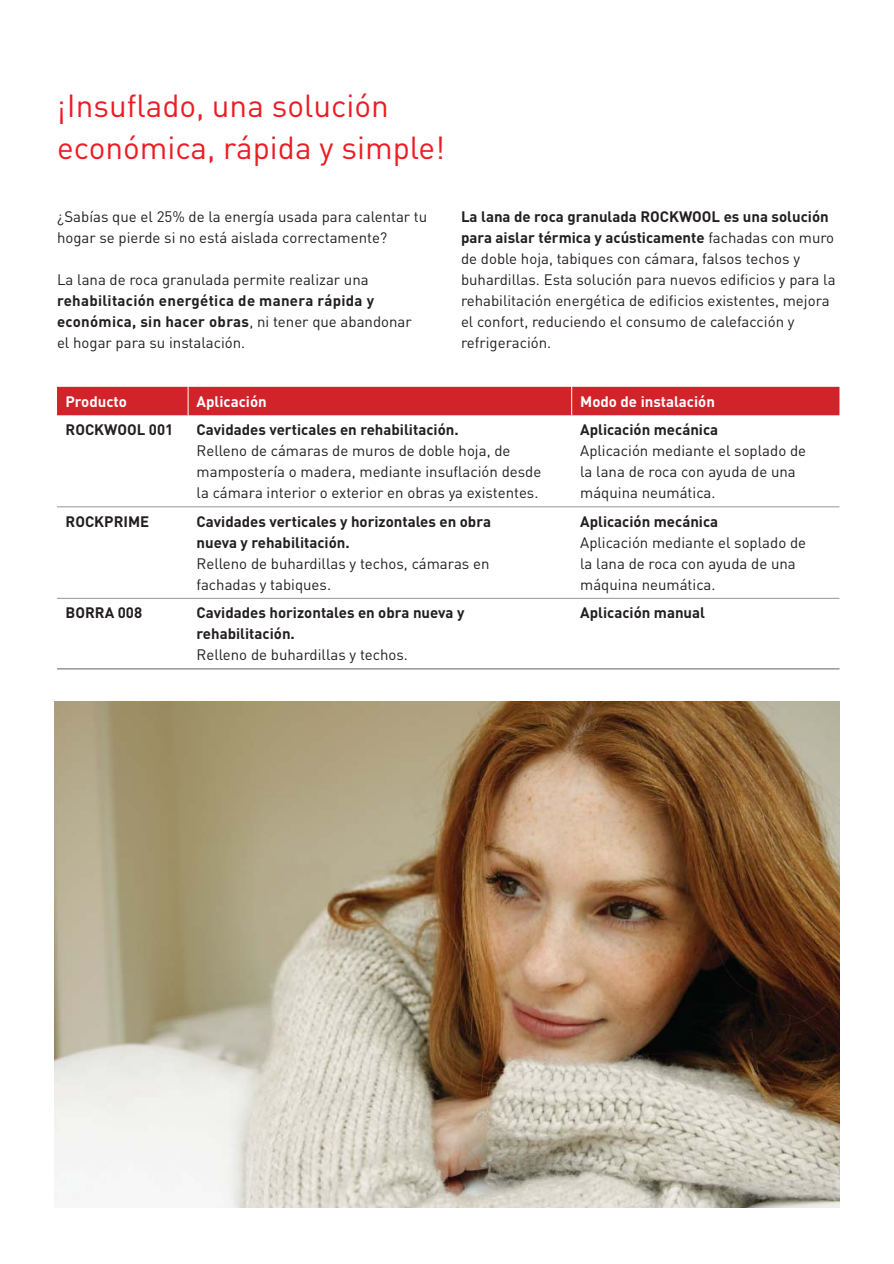
<style>
.page{position:relative;width:894px;height:1264px;background:#fff}
.page>*{position:absolute;margin:0;border:0;box-sizing:border-box;transform-origin:0 0}
.t1{font:31.5px/42px "DIN Pro";color:#ed1c24}
.t2{font:15px/21px "DIN Pro";color:#231f20}
.t3{font:700 15px/21px "DIN Pro";color:#231f20}
.t4{font:700 15px/21px "DIN Pro";letter-spacing:.02em;color:#231f20}
.t5{font:700 15px "DIN Pro";color:#fff}
.s1{font-weight:400}
.s2{font-weight:700}
</style>
<div class="page">
<div style="left:57px;top:387px;width:782px;height:28px;background:#d2232a"></div>
<hr style="left:57px;top:506px;width:782px;height:1px;background:#939598">
<hr style="left:57px;top:598px;width:782px;height:1px;background:#939598">
<hr style="left:57px;top:668px;width:782px;height:1px;background:#939598">
<img style="left:55px;top:702px;width:785px;height:505px">
<h1 class="t1" style="left:57px;top:88px;width:390px">¡Insuflado, una solución económica, rápida y simple!</h1>
<p class="t2" style="left:57px;top:208px;width:372px">¿Sabías que el 25% de la energía usada para calentar tu hogar se pierde si no está aislada correctamente?</p>
<p class="t2" style="left:57px;top:271px;width:313px">La lana de roca granulada permite realizar una</p>
<p class="t4" style="left:57px;top:292px;width:356px">rehabilitación energética de manera rápida y económica, sin hacer obras<span class="s1">, ni tener que abandonar el hogar para su instalación.</span></p>
<p class="t2" style="left:461px;top:208px;width:376px"><span class="s2">La lana de roca granulada ROCKWOOL es una solución para aislar térmica y acústicamente</span> fachadas con muro de doble hoja, tabiques con cámara, falsos techos y buhardillas. Esta solución para nuevos edificios y para la rehabilitación energética de edificios existentes, mejora el confort, reduciendo el consumo de calefacción y refrigeración.</p>
<p class="t5" style="left:66px;top:396px;width:63px">Producto</p>
<p class="t5" style="left:197px;top:396px;width:72px">Aplicación</p>
<p class="t5" style="left:580px;top:396px;width:136px">Modo de instalación</p>
<p class="t3" style="left:66px;top:421px;width:109px">ROCKWOOL 001</p>
<p class="t3" style="left:197px;top:421px;width:264px">Cavidades verticales en rehabilitación.</p>
<p class="t2" style="left:197px;top:442px;width:346px">Relleno de cámaras de muros de doble hoja, de mampostería o madera, mediante insuflación desde la cámara interior o exterior en obras ya existentes.</p>
<p class="t3" style="left:580px;top:421px;width:140px">Aplicación mecánica</p>
<p class="t2" style="left:580px;top:442px;width:227px">Aplicación mediante el soplado de la lana de roca con ayuda de una máquina neumática.</p>
<p class="t3" style="left:66px;top:512px;width:85px">ROCKPRIME</p>
<p class="t3" style="left:197px;top:512px;width:296px">Cavidades verticales y horizontales en obra nueva y rehabilitación.</p>
<p class="t2" style="left:197px;top:554px;width:294px">Relleno de buhardillas y techos, cámaras en fachadas y tabiques.</p>
<p class="t3" style="left:66px;top:604px;width:78px">BORRA 008</p>
<p class="t3" style="left:197px;top:604px;width:269px">Cavidades horizontales en obra nueva y rehabilitación.</p>
<p class="t2" style="left:197px;top:646px;width:213px">Relleno de buhardillas y techos.</p>
<p class="t3" style="left:580px;top:512px;width:140px">Aplicación mecánica</p>
<p class="t2" style="left:580px;top:533px;width:227px">Aplicación mediante el soplado de la lana de roca con ayuda de una máquina neumática.</p>
<p class="t3" style="left:580px;top:604px;width:126px">Aplicación manual</p>
</div>
